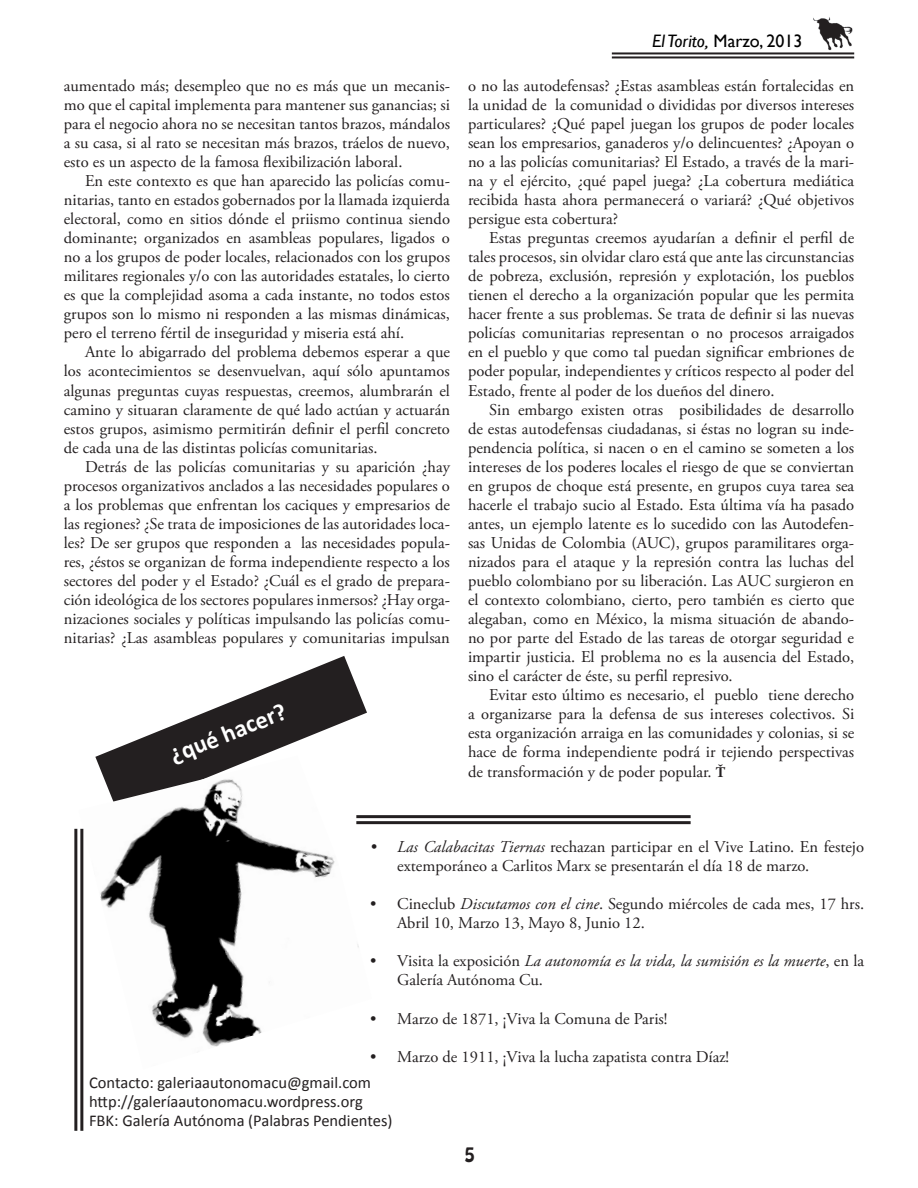
<style>
.page{position:relative;width:918px;height:1188px;background:#fff}
.page>*{position:absolute;margin:0;border:0;box-sizing:border-box;transform-origin:0 0}
.títulos{font:700 24.45px "Calibri";color:#fff}
.t1{font:18px "Gill Sans";color:#000}
.t2{font:18px "Hobo Std";color:#231f20}
.párrafo_normal{font:16.5px/19px "Adobe Garamond Pro";color:#231f20;text-align:justify}
.párrafo_normal-2{font:16.5px "Calibri";color:#231f20}
.s1{font-style:italic}
.s2{font-weight:700;font-size:14.7px}
</style>
<div class="page">
<hr style="left:612px;top:52px;width:242px;height:2px;background:#231f20">
<hr style="left:612px;top:56px;width:242px;height:2px;background:#231f20">
<img style="left:813px;top:17px;width:40px;height:33px">
<svg style="left:97px;top:656px;width:270px;height:100px"></svg>
<img style="left:80px;top:756px;width:292px;height:313px">
<hr style="left:74px;top:829px;width:3px;height:302px;background:#231f20">
<hr style="left:80px;top:829px;width:3px;height:302px;background:#231f20">
<hr style="left:356px;top:815px;width:335px;height:3px;background:#231f20">
<hr style="left:356px;top:821px;width:335px;height:3px;background:#231f20">
<p class="párrafo_normal" style="left:64px;top:77px;width:388px">aumentado más; desempleo que no es más que un mecanis&shy;mo que el capital implementa para mantener sus ganancias; si para el negocio ahora no se necesitan tantos brazos, mándalos a su casa, si al rato se necesitan más brazos, tráelos de nuevo, esto es un aspecto de la famosa flexibilización laboral.</p>
<p class="párrafo_normal" style="left:64px;top:172px;width:388px;text-indent:21px">En este contexto es que han aparecido las policías comu&shy;nitarias, tanto en estados gobernados por la llamada izquierda electoral, como en sitios dónde el priismo continua siendo dominante; organizados en asambleas populares, ligados o no a los grupos de poder locales, relacionados con los grupos militares regionales y/o con las autoridades estatales, lo cierto es que la complejidad asoma a cada instante, no todos estos grupos son lo mismo ni responden a las mismas dinámicas, pero el terreno fértil de inseguridad y miseria está ahí.</p>
<p class="párrafo_normal" style="left:64px;top:343px;width:388px;text-indent:21px">Ante lo abigarrado del problema debemos esperar a que los acontecimientos se desenvuelvan, aquí sólo apuntamos algunas preguntas cuyas respuestas, creemos, alumbrarán el camino y situaran claramente de qué lado actúan y actuarán estos grupos, asimismo permitirán definir el perfil concreto de cada una de las distintas policías comunitarias.</p>
<p class="párrafo_normal" style="left:64px;top:458px;width:388px;text-indent:21px">Detrás de las policías comunitarias y su aparición ¿hay procesos organizativos anclados a las necesidades populares o a los problemas que enfrentan los caciques y empresarios de las regiones? ¿Se trata de imposiciones de las autoridades loca&shy;les? De ser grupos que responden a las necesidades popula&shy;res, ¿éstos se organizan de forma independiente respecto a los sectores del poder y el Estado? ¿Cuál es el grado de prepara&shy;ción ideológica de los sectores populares inmersos? ¿Hay orga&shy;nizaciones sociales y políticas impulsando las policías comu&shy;nitarias? ¿Las asambleas populares y comunitarias impulsan</p>
<p class="títulos" style="left:165px;top:742px;width:124px;rotate:-22deg">¿qué hacer?</p>
<p class="t1" style="left:652px;top:31px;width:152px"><span class="s1">El Torito,</span> Marzo, 2013</p>
<p class="párrafo_normal" style="left:468px;top:77px;width:388px">o no las autodefensas? ¿Estas asambleas están fortalecidas en la unidad de la comunidad o divididas por diversos intereses particulares? ¿Qué papel juegan los grupos de poder locales sean los empresarios, ganaderos y/o delincuentes? ¿Apoyan o no a las policías comunitarias? El Estado, a través de la mari&shy;na y el ejército, ¿qué papel juega? ¿La cobertura mediática recibida hasta ahora permanecerá o variará? ¿Qué objetivos persigue esta cobertura?</p>
<p class="párrafo_normal" style="left:468px;top:229px;width:388px;text-indent:21px">Estas preguntas creemos ayudarían a definir el perfil de tales procesos, sin olvidar claro está que ante las circunstancias de pobreza, exclusión, represión y explotación, los pueblos tienen el derecho a la organización popular que les permita hacer frente a sus problemas. Se trata de definir si las nuevas policías comunitarias representan o no procesos arraigados en el pueblo y que como tal puedan significar embriones de poder popular, independientes y críticos respecto al poder del Estado, frente al poder de los dueños del dinero.</p>
<p class="párrafo_normal" style="left:468px;top:400px;width:388px;text-indent:21px">Sin embargo existen otras posibilidades de desarrollo de estas autodefensas ciudadanas, si éstas no logran su inde&shy;pendencia política, si nacen o en el camino se someten a los intereses de los poderes locales el riesgo de que se conviertan en grupos de choque está presente, en grupos cuya tarea sea hacerle el trabajo sucio al Estado. Esta última vía ha pasado antes, un ejemplo latente es lo sucedido con las Autodefen&shy;sas Unidas de Colombia (AUC), grupos paramilitares orga&shy;nizados para el ataque y la represión contra las luchas del pueblo colombiano por su liberación. Las AUC surgieron en el contexto colombiano, cierto, pero también es cierto que alegaban, como en México, la misma situación de abando&shy;no por parte del Estado de las tareas de otorgar seguridad e impartir justicia. El problema no es la ausencia del Estado, sino el carácter de éste, su perfil represivo.</p>
<p class="párrafo_normal" style="left:468px;top:686px;width:388px;text-indent:21px">Evitar esto último es necesario, el pueblo tiene derecho a organizarse para la defensa de sus intereses colectivos. Si esta organización arraiga en las comunidades y colonias, si se hace de forma independiente podrá ir tejiendo perspectivas de transformación y de poder popular. <span class="s2">ť</span></p>
<p class="párrafo_normal" style="left:397px;top:838px;width:468px;text-indent:-27px"><span class="s1">• Las Calabacitas Tiernas</span> rechazan participar en el Vive Latino. En festejo extemporáneo a Carlitos Marx se presentarán el día 18 de marzo.</p>
<p class="párrafo_normal" style="left:397px;top:895px;width:468px;text-indent:-27px">• Cineclub <span class="s1">Discutamos con el cine</span>. Segundo miércoles de cada mes, 17 hrs.<br>Abril 10, Marzo 13, Mayo 8, Junio 12.</p>
<p class="párrafo_normal" style="left:397px;top:952px;width:469px;text-indent:-27px">• Visita la exposición <span class="s1">La autonomía es la vida, la sumisión es la muerte</span>, en la<br>Galería Autónoma Cu.</p>
<p class="párrafo_normal" style="left:370px;top:1009px;width:299px">• Marzo de 1871, ¡Viva la Comuna de Paris!</p>
<p class="párrafo_normal" style="left:370px;top:1047px;width:361px">• Marzo de 1911, ¡Viva la lucha zapatista contra Díaz!</p>
<p class="párrafo_normal-2" style="left:89px;top:1072px;width:284px">Contacto: galeriaautonomacu@gmail.com</p>
<p class="párrafo_normal-2" style="left:89px;top:1091px;width:275px">http://galeríaautonomacu.wordpress.org</p>
<p class="párrafo_normal-2" style="left:89px;top:1110px;width:305px">FBK: Galería Autónoma (Palabras Pendientes)</p>
<p class="t2" style="left:464px;top:1143px;width:12px">5</p>
</div>
